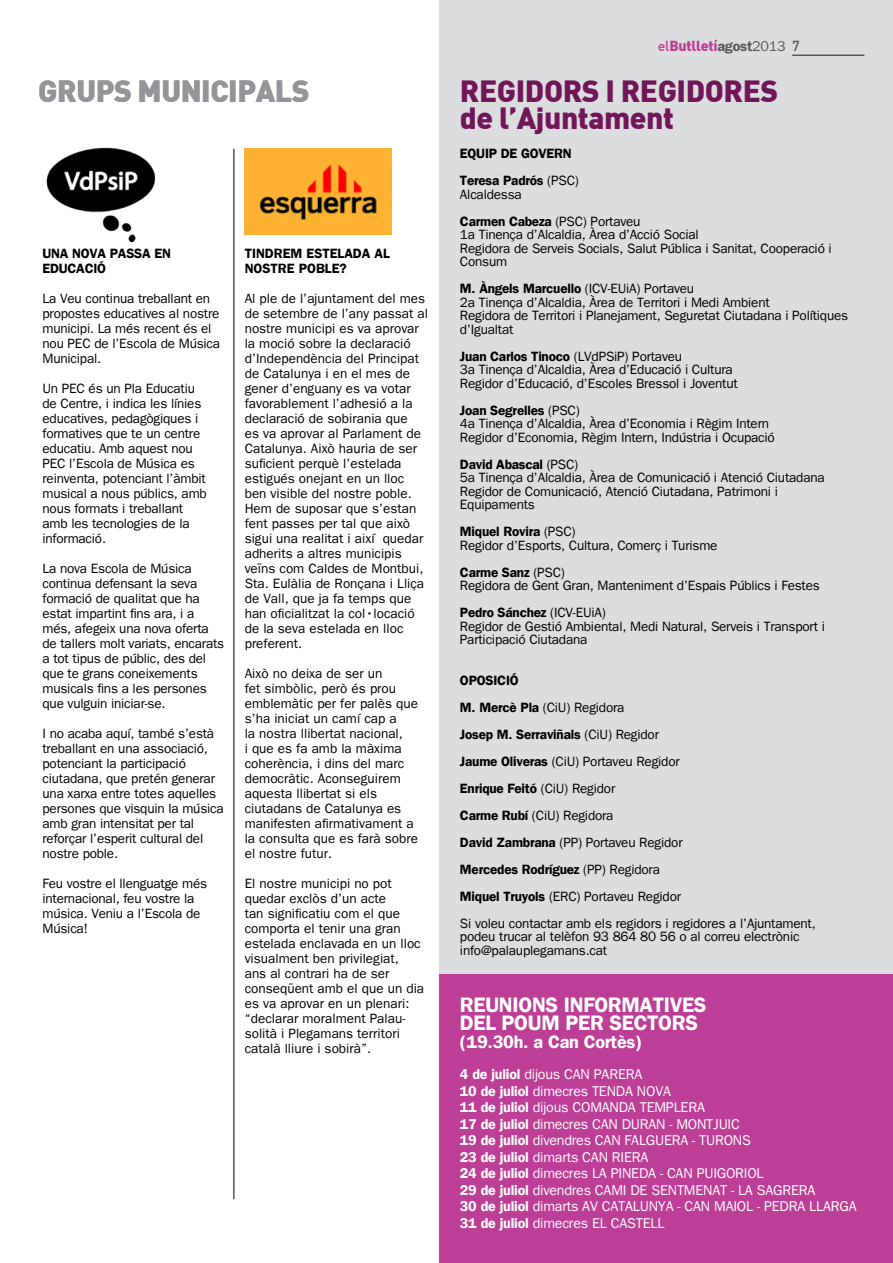
<style>
.page{position:relative;width:893px;height:1263px;background:#fff}
.page>*{position:absolute;margin:0;border:0;box-sizing:border-box;transform-origin:0 0}
.t1{font:900 30px/27px "DIN";letter-spacing:-.015em;color:#711759}
.t2{font:900 30px "DIN";letter-spacing:-.015em;color:#939598}
.t3{font:600 21px/18px "Franklin Gothic";letter-spacing:-.015em;color:#fff}
.t4{font:600 18px "Franklin Gothic";letter-spacing:-.015em;color:#fff}
.t5{font:14.25px/16.5px "Franklin Gothic";letter-spacing:-.015em;color:#fff}
.t6{font:900 14.25px "DIN";letter-spacing:-.015em;color:#bd3e96}
.t7{font:13.5px/15px "Franklin Gothic";letter-spacing:-.015em;color:#000}
.t8{font:600 13.5px/15px "Franklin Gothic";letter-spacing:-.015em;color:#000}
.s1{font-weight:500}
.s2{font-family:"Franklin Gothic";font-weight:600;color:#58595b}
.s3{font-family:"Franklin Gothic";font-weight:400;color:#58595b}
.s4{font-weight:500;color:#58595b}
.s5{font-weight:400}
.s6{font-weight:600}
</style>
<div class="page">
<div style="left:439px;top:955px;width:454px;height:308px;background:#bd3e96"></div>
<hr style="left:233px;top:149px;width:1px;height:1050px;background:#000">
<img style="left:46px;top:147px;width:110px;height:96px">
<img style="left:245px;top:149px;width:146px;height:85px">
<div style="left:439px;top:0;width:454px;height:974px;background:#dcddde"></div>
<hr style="left:792px;top:55px;width:72px;height:1px;background:#58595b">
<p class="t6" style="left:658px;top:36px;width:144px"><span class="s1">el</span>Butlletí<span class="s2">agost</span><span class="s3">2013</span> <span class="s4">7</span></p>
<h1 class="t2" style="left:38px;top:71px;width:273px">GRUPS MUNICIPALS</h1>
<h1 class="t1" style="left:460px;top:76px;width:320px">REGIDORS I REGIDORES de l’Ajuntament</h1>
<p class="t8" style="left:460px;top:140px;width:120px;line-height:27px">EQUIP DE GOVERN<br>Teresa Padrós <span class="s5">(PSC)</span></p>
<p class="t7" style="left:460px;top:181px;width:182px;line-height:27px">Alcaldessa<br><span class="s6">Carmen Cabeza</span> (PSC) Portaveu</p>
<p class="t7" style="left:460px;top:228px;width:373px;line-height:13.5px">1a Tinença d’Alcaldia, Àrea d’Acció Social<br>Regidora de Serveis Socials, Salut Pública i Sanitat, Cooperació i<br>Consum</p>
<p class="t7" style="left:460px;top:282px;width:390px;line-height:13.5px"><span class="s6">M. Àngels Marcuello</span> (ICV-EUiA) Portaveu<br>2a Tinença d’Alcaldia, Àrea de Territori i Medi Ambient<br>Regidora de Territori i Planejament, Seguretat Ciutadana i Polítiques d’Igualtat</p>
<p class="t7" style="left:460px;top:349px;width:279px;line-height:13.5px"><span class="s6">Juan Carlos Tinoco</span> (LVdPSiP) Portaveu<br>3a Tinença d’Alcaldia, Àrea d’Educació i Cultura<br>Regidor d’Educació, d’Escoles Bressol i Joventut</p>
<p class="t7" style="left:460px;top:403px;width:316px;line-height:13.5px"><span class="s6">Joan Segrelles</span> (PSC)<br>4a Tinença d’Alcaldia, Àrea d’Economia i Règim Intern<br>Regidor d’Economia, Règim Intern, Indústria i Ocupació</p>
<p class="t7" style="left:460px;top:457px;width:366px;line-height:13.5px"><span class="s6">David Abascal</span> (PSC)<br>5a Tinença d’Alcaldia, Àrea de Comunicació i Atenció Ciutadana Regidor de Comunicació, Atenció Ciutadana, Patrimoni i Equipaments</p>
<p class="t7" style="left:460px;top:525px;width:259px;line-height:13.5px"><span class="s6">Miquel Rovira</span> (PSC)<br>Regidor d’Esports, Cultura, Comerç i Turisme</p>
<p class="t7" style="left:460px;top:565px;width:361px;line-height:13.5px"><span class="s6">Carme Sanz</span> (PSC)<br>Regidora de Gent Gran, Manteniment d’Espais Públics i Festes</p>
<p class="t7" style="left:460px;top:606px;width:366px;line-height:13.5px"><span class="s6">Pedro Sánchez</span> (ICV-EUiA)<br>Regidor de Gestió Ambiental, Medi Natural, Serveis i Transport i<br>Participació Ciutadana</p>
<p class="t7" style="left:460px;top:667px;width:357px;line-height:27px"><span class="s6">OPOSICIÓ<br>M. Mercè Pla</span> (CiU) Regidora<br><span class="s6">Josep M. Serraviñals</span> (CiU) Regidor<br><span class="s6">Jaume Oliveras</span> (CiU) Portaveu Regidor<br><span class="s6">Enrique Feitó</span> (CiU) Regidor<br><span class="s6">Carme Rubí</span> (CiU) Regidora<br><span class="s6">David Zambrana</span> (PP) Portaveu Regidor<br><span class="s6">Mercedes Rodríguez</span> (PP) Regidora<br><span class="s6">Miquel Truyols</span> (ERC) Portaveu Regidor<br>Si voleu contactar amb els regidors i regidores a l’Ajuntament,</p>
<p class="t7" style="left:460px;top:930px;width:341px;line-height:13.5px">podeu trucar al telèfon 93 864 80 56 o al correu electrònic info@palauplegamans.cat</p>
<h2 class="t3" style="left:460px;top:995px;width:248px">REUNIONS INFORMATIVES<br>DEL POUM PER SECTORS</h2>
<h3 class="t4" style="left:460px;top:1031px;width:184px">(19.30h. a Can Cortès)</h3>
<p class="t5" style="left:460px;top:1066px;width:398px"><span class="s6">4 de juliol</span> dijous CAN PARERA<br><span class="s6">10 de juliol</span> dimecres TENDA NOVA<br><span class="s6">11 de juliol</span> dijous COMANDA TEMPLERA<br><span class="s6">17 de juliol</span> dimecres CAN DURAN - MONTJUIC<br><span class="s6">19 de juliol</span> divendres CAN FALGUERA - TURONS<br><span class="s6">23 de juliol</span> dimarts CAN RIERA<br><span class="s6">24 de juliol</span> dimecres LA PINEDA - CAN PUIGORIOL<br><span class="s6">29 de juliol</span> divendres CAMI DE SENTMENAT - LA SAGRERA<br><span class="s6">30 de juliol</span> dimarts AV CATALUNYA - CAN MAIOL - PEDRA LLARGA <span class="s6">31 de juliol</span> dimecres EL CASTELL</p>
<p class="t8" style="left:245px;top:246px;width:147px">TINDREM ESTELADA AL<br>NOSTRE POBLE?</p>
<p class="t7" style="left:245px;top:291px;width:185px">Al ple de l’ajuntament del mes de setembre de l’any passat al nostre municipi es va aprovar la moció sobre la declaració d’Independència del Principat de Catalunya i en el mes de gener d’enguany es va votar favorablement l’adhesió a la declaració de sobirania que<br>es va aprovar al Parlament de<br>Catalunya. Això hauria de ser suficient perquè l’estelada estigués onejant en un lloc ben visible del nostre poble.<br>Hem de suposar que s’estan fent passes per tal que això sigui una realitat i així quedar adherits a altres municipis veïns com Caldes de Montbui,<br>Sta. Eulàlia de Ronçana i Lliça de Vall, que ja fa temps que han oficialitzat la col•locació de la seva estelada en lloc preferent.</p>
<p class="t7" style="left:245px;top:666px;width:175px">Això no deixa de ser un<br>fet simbòlic, però és prou emblemàtic per fer palès que s’ha iniciat un camí cap a<br>la nostra llibertat nacional,<br>i que es fa amb la màxima coherència, i dins del marc democràtic. Aconseguirem aquesta llibertat si els ciutadans de Catalunya es manifesten afirmativament a la consulta que es farà sobre el nostre futur.</p>
<p class="t7" style="left:245px;top:876px;width:181px">El nostre municipi no pot quedar exclòs d’un acte<br>tan significatiu com el que comporta el tenir una gran estelada enclavada en un lloc visualment ben privilegiat,<br>ans al contrari ha de ser conseqüent amb el que un dia es va aprovar en un plenari: “declarar moralment Palau&shy;solità i Plegamans territori català lliure i sobirà”.</p>
<p class="t8" style="left:43px;top:246px;width:130px">UNA NOVA PASSA EN<br>EDUCACIÓ</p>
<p class="t7" style="left:43px;top:291px;width:179px">La Veu continua treballant en propostes educatives al nostre municipi. La més recent és el nou PEC de l’Escola de Música<br>Municipal.</p>
<p class="t7" style="left:43px;top:381px;width:166px">Un PEC és un Pla Educatiu de Centre, i indica les línies educatives, pedagògiques i formatives que te un centre educatiu. Amb aquest nou<br>PEC l’Escola de Música es reinventa, potenciant l’àmbit musical a nous públics, amb nous formats i treballant amb les tecnologies de la informació.</p>
<p class="t7" style="left:43px;top:561px;width:183px">La nova Escola de Música continua defensant la seva formació de qualitat que ha estat impartint fins ara, i a més, afegeix una nova oferta de tallers molt variats, encarats a tot tipus de públic, des del que te grans coneixements musicals fins a les persones que vulguin iniciar-se.</p>
<p class="t7" style="left:43px;top:726px;width:183px">I no acaba aquí, també s’està treballant en una associació, potenciant la participació ciutadana, que pretén generar una xarxa entre totes aquelles persones que visquin la música amb gran intensitat per tal reforçar l’esperit cultural del nostre poble.</p>
<p class="t7" style="left:43px;top:876px;width:166px">Feu vostre el llenguatge més internacional, feu vostre la música. Veniu a l’Escola de<br>Música!</p>
</div>
